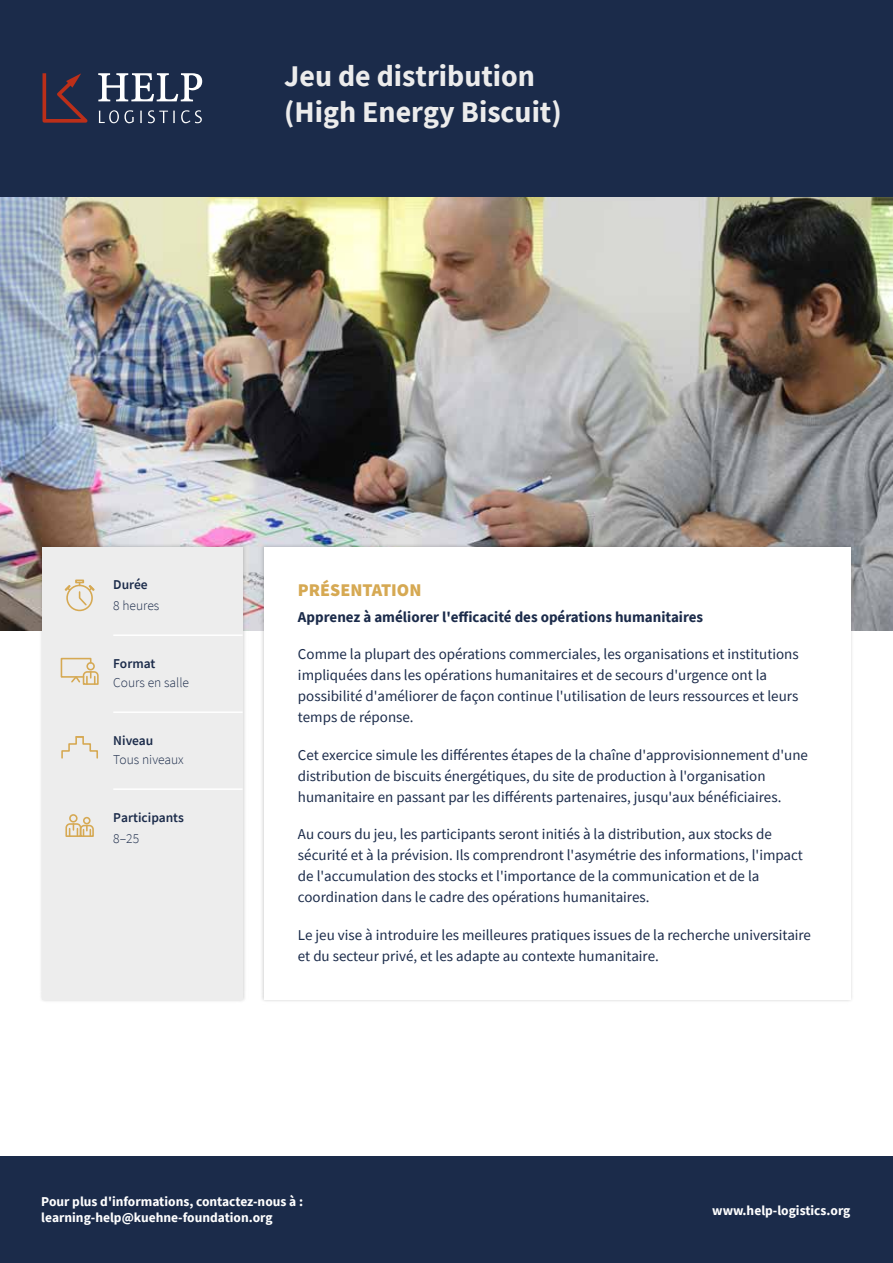
<style>
.page{position:relative;width:893px;height:1263px;background:#fff}
.page>*{position:absolute;margin:0;border:0;box-sizing:border-box;transform-origin:0 0}
.t1{font:700 30px/36px "Source Sans Pro";color:#ececec}
.t2{font:900 18px "Source Sans Pro";color:#d6a953}
.t3{font:15px/21px "Source Sans Pro";color:#1b2b4a}
.t4{font:700 15px "Source Sans Pro";color:#1b2b4a}
.t5{font:700 13.5px/16.2px "Source Sans Pro";color:#fff}
.t6{font:300 13.5px "Source Sans Pro";color:#1b2b4a}
.t7{font:600 13.5px "Source Sans Pro";color:#1b2b4a}
</style>
<div class="page">
<img style="left:0;top:197px;width:893px;height:433px">
<div style="left:0;top:0;width:893px;height:197px;background:#1b2b4a"></div>
<img style="left:37px;top:541px;width:211px;height:460px">
<div style="left:43px;top:547px;width:200px;height:452px;background:#ededed"></div>
<img style="left:259px;top:541px;width:597px;height:460px">
<div style="left:264px;top:547px;width:586px;height:452px;background:#fff"></div>
<svg style="left:61px;top:736px;width:37px;height:23px"></svg>
<svg style="left:98px;top:73px;width:104px;height:28px"></svg>
<svg style="left:99px;top:110px;width:35px;height:13px"></svg>
<svg style="left:140px;top:111px;width:2px;height:12px"></svg>
<svg style="left:148px;top:110px;width:27px;height:13px"></svg>
<svg style="left:181px;top:110px;width:21px;height:13px"></svg>
<svg style="left:43px;top:73px;width:45px;height:50px"></svg>
<div style="left:66px;top:585px;width:27px;height:26px;border:2px solid #d6a953;border-radius:50%"></div>
<svg style="left:64px;top:579px;width:31px;height:28px"></svg>
<svg style="left:60px;top:657px;width:39px;height:28px"></svg>
<hr style="left:113px;top:634px;width:130px;height:2px;background:#fff">
<hr style="left:113px;top:711px;width:130px;height:2px;background:#fff">
<hr style="left:113px;top:788px;width:130px;height:2px;background:#fff">
<div style="left:0;top:1157px;width:893px;height:106px;background:#1b2b4a"></div>
<div style="left:69px;top:814px;width:9px;height:8px;border:2px solid #d6a953;border-radius:50%"></div>
<div style="left:83px;top:817px;width:8px;height:7px;border:2px solid #d6a953;border-radius:50%"></div>
<svg style="left:65px;top:822px;width:29px;height:15px"></svg>
<h1 class="t1" style="left:284px;top:58px;width:279px">Jeu de distribution (High Energy Biscuit)</h1>
<p class="t7" style="left:113px;top:576px;width:36px">Durée</p>
<p class="t6" style="left:113px;top:597px;width:48px">8 heures</p>
<p class="t7" style="left:113px;top:654px;width:44px">Format</p>
<p class="t6" style="left:113px;top:674px;width:77px">Cours en salle</p>
<p class="t7" style="left:113px;top:731px;width:42px">Niveau</p>
<p class="t6" style="left:113px;top:751px;width:72px">Tous niveaux</p>
<p class="t7" style="left:113px;top:808px;width:72px">Participants</p>
<p class="t6" style="left:113px;top:830px;width:27px">8–25</p>
<p class="t2" style="left:298px;top:577px;width:125px">PRÉSENTATION</p>
<p class="t4" style="left:298px;top:607px;width:407px">Apprenez à améliorer l'efficacité des opérations humanitaires</p>
<p class="t3" style="left:298px;top:644px;width:502px">Comme la plupart des opérations commerciales, les organisations et institutions impliquées dans les opérations humanitaires et de secours d'urgence ont la possibilité d'améliorer de façon continue l'utilisation de leurs ressources et leurs temps de réponse.</p>
<p class="t3" style="left:298px;top:744px;width:512px">Cet exercice simule les différentes étapes de la chaîne d'approvisionnement d'une distribution de biscuits énergétiques, du site de production à l'organisation humanitaire en passant par les différents partenaires, jusqu'aux bénéficiaires.</p>
<p class="t3" style="left:298px;top:824px;width:506px">Au cours du jeu, les participants seront initiés à la distribution, aux stocks de sécurité et à la prévision. Ils comprendront l'asymétrie des informations, l'impact de l'accumulation des stocks et l'importance de la communication et de la coordination dans le cadre des opérations humanitaires.</p>
<p class="t3" style="left:298px;top:924px;width:515px">Le jeu vise à introduire les meilleures pratiques issues de la recherche universitaire et du secteur privé, et les adapte au contexte humanitaire.</p>
<p class="t5" style="left:41px;top:1193px;width:263px">Pour plus d'informations, contactez-nous à : learning-help@kuehne-foundation.org</p>
<p class="t5" style="left:712px;top:1202px;width:140px">www.help-logistics.org</p>
</div>
